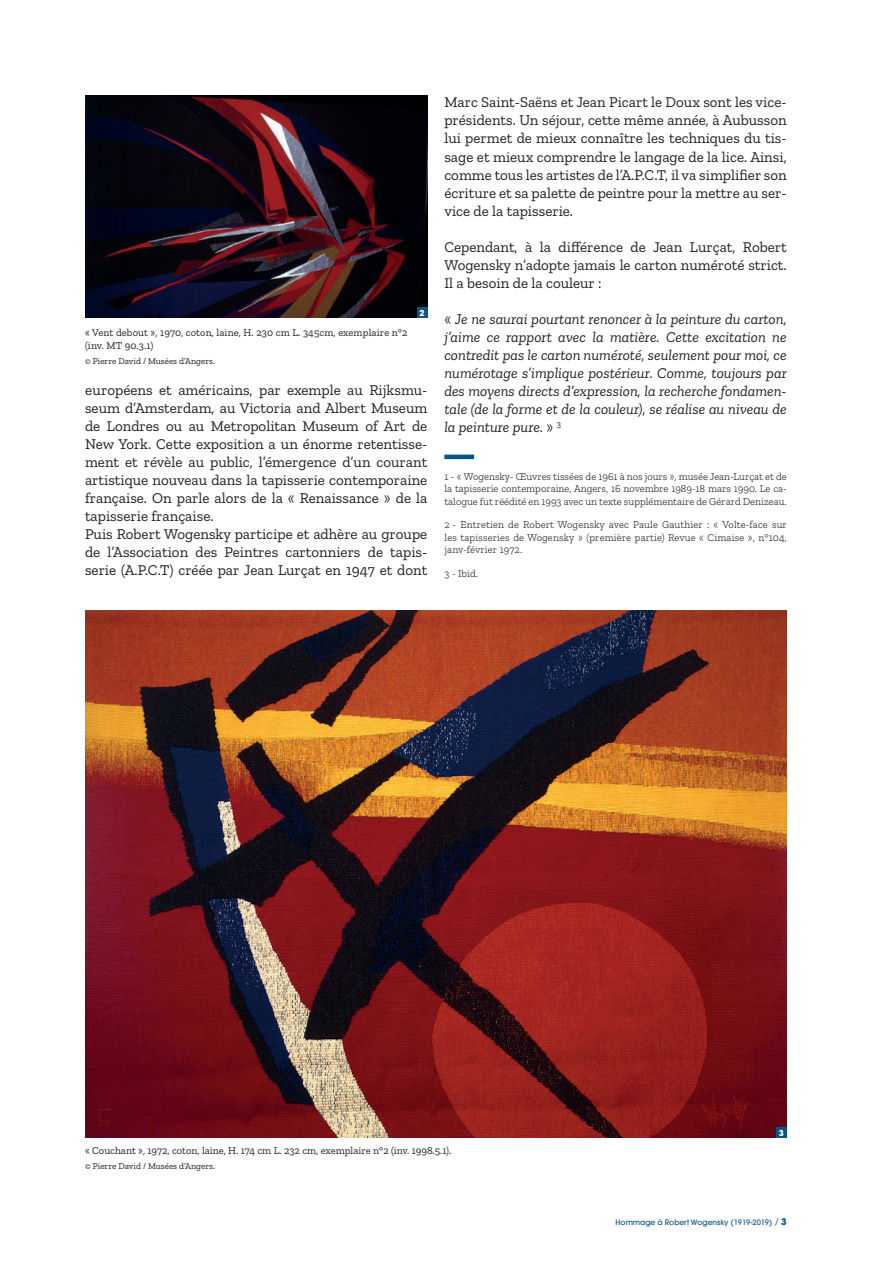
<style>
.page{position:relative;width:893px;height:1263px;background:#fff}
.page>*{position:absolute;margin:0;border:0;box-sizing:border-box;transform-origin:0 0}
.t1{font:15px/18px "Zilla Slab";color:#231f20;text-align:justify}
.t2{font:italic 15px/18px "Zilla Slab";color:#231f20;text-align:justify}
.t3{font:300 10.5px/12.6px "Zilla Slab";color:#231f20;text-align:justify}
.t4{font:10.5px/12.6px "Zilla Slab";color:#231f20}
.t5{font:9px "Zilla Slab";color:#231f20}
.t6{font:700 8.25px "Avant Garde";color:#fff}
.t7{font:500 7.5px "Avant Garde";color:#075485}
.s1{font-style:normal}
.s2{font-weight:400;font-size:9px}
.s3{font-weight:700;font-size:9px}
</style>
<div class="page">
<img style="left:85px;top:96px;width:342px;height:222px">
<img style="left:85px;top:610px;width:702px;height:528px">
<hr style="left:444px;top:455px;width:30px;height:4px;background:#075485">
<div style="left:417px;top:308px;width:10px;height:10px;background:#075485"></div>
<div style="left:776px;top:1127px;width:11px;height:11px;background:#075485"></div>
<p class="t4" style="left:85px;top:326px;width:324px">« Vent debout », 1970, coton, laine, H. 230 cm L. 345cm, exemplaire n°2 (inv. MT 90.3.1)</p>
<p class="t5" style="left:85px;top:356px;width:131px">© Pierre David / Musées d’Angers.</p>
<p class="t6" style="left:420px;top:307px;width:7px">2</p>
<p class="t1" style="left:85px;top:381px;width:344px;text-align:left">européens et américains, par exemple au Rijksmu&shy;seum d’Amsterdam, au Victoria and Albert Museum de Londres ou au Metropolitan Museum of Art de New York. Cette exposition a un énorme retentisse&shy;ment et révèle au public, l’émergence d’un courant artistique nouveau dans la tapisserie contemporaine française. On parle alors de la « Renaissance » de la tapisserie française.<br>Puis Robert Wogensky participe et adhère au groupe de l’Association des Peintres cartonniers de tapis&shy;serie (A.P.C.T) créée par Jean Lurçat en 1947 et dont</p>
<p class="t1" style="left:444px;top:94px;width:344px">Marc Saint-Saëns et Jean Picart le Doux sont les vice&shy;présidents. Un séjour, cette même année, à Aubusson lui permet de mieux connaître les techniques du tis&shy;sage et mieux comprendre le langage de la lice. Ainsi, comme tous les artistes de l’A.P.C.T, il va simplifier son écriture et sa palette de peintre pour la mettre au ser&shy;vice de la tapisserie.</p>
<p class="t1" style="left:444px;top:238px;width:344px">Cependant, à la différence de Jean Lurçat, Robert Wogensky n’adopte jamais le carton numéroté strict.<br>Il a besoin de la couleur :</p>
<p class="t2" style="left:444px;top:310px;width:344px"><span class="s1">«</span> Je ne saurai pourtant renoncer à la peinture du carton, j’aime ce rapport avec la matière. Cette excitation ne contredit pas le carton numéroté, seulement pour moi, ce numérotage s’implique postérieur. Comme, toujours par des moyens directs d’expression, la recherche fondamen&shy;tale (de la forme et de la couleur), se réalise au niveau de la peinture pure. <span class="s1">»</span> <sup>3</sup></p>
<p class="t3" style="left:444px;top:470px;width:344px">1 - « Wogensky- Œuvres tissées de 1961 à nos jours », musée Jean-Lurçat et de la tapisserie contemporaine, Angers, 16 novembre 1989-18 mars 1990. Le ca&shy;talogue fut réédité en 1993 avec un texte supplémentaire de Gérard Denizeau.</p>
<p class="t3" style="left:444px;top:518px;width:344px">2 - Entretien de Robert Wogensky avec Paule Gauthier : « Volte-face sur les tapisseries de Wogensky » (première partie) Revue « Cimaise », n°104, janv-février 1972.</p>
<p class="t3" style="left:444px;top:567px;width:35px">3 - Ibid.</p>
<p class="t6" style="left:779px;top:1127px;width:7px">3</p>
<p class="t4" style="left:85px;top:1145px;width:368px">« Couchant », 1972, coton, laine, H. 174 cm L. 232 cm, exemplaire n°2 (inv. 1998.5.1).</p>
<p class="t5" style="left:85px;top:1161px;width:131px">© Pierre David / Musées d’Angers.</p>
<p class="t7" style="left:616px;top:1218px;width:173px">Hommage à Robert Wogensky (1919-2019) <span class="s2">/</span> <span class="s3">3</span></p>
</div>
